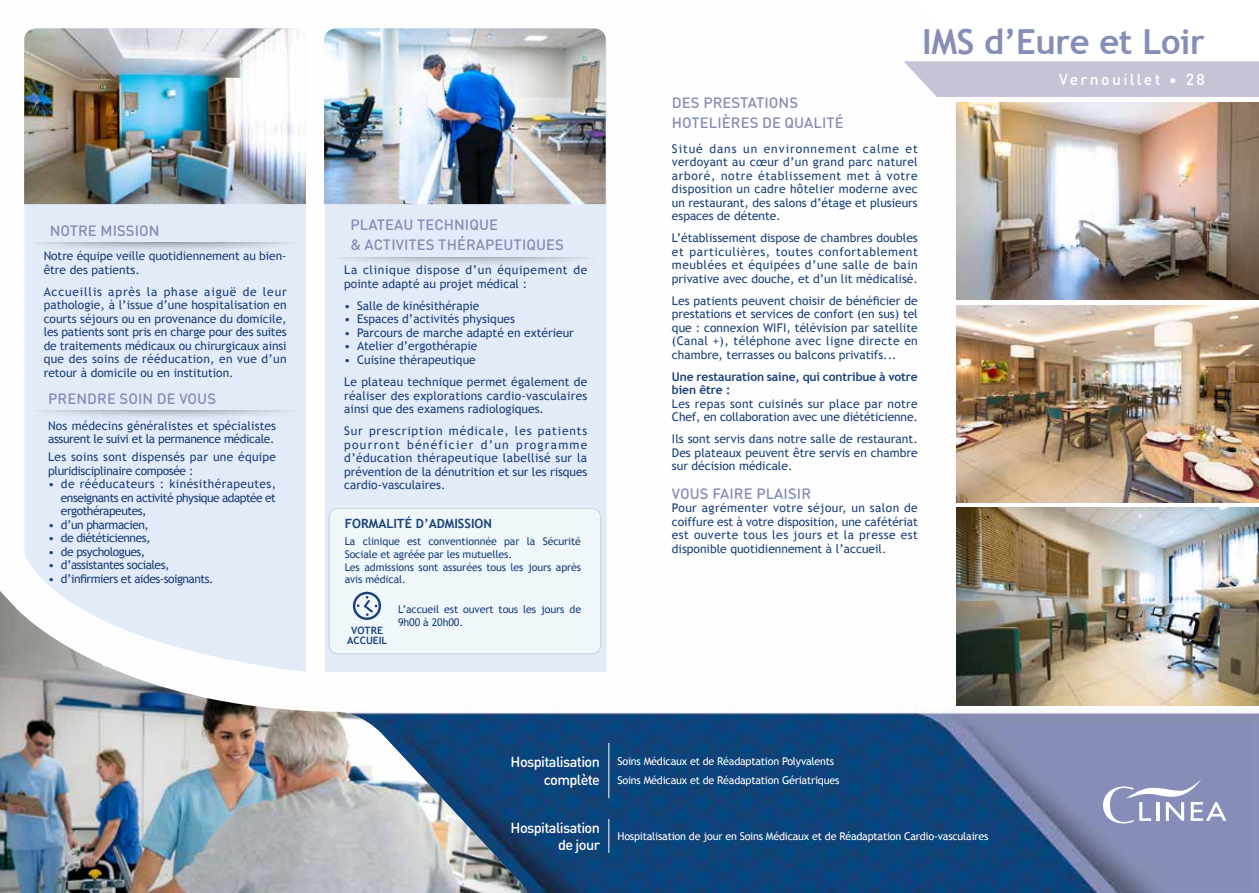
<style>
.page{position:relative;width:1259px;height:893px;background:#fff}
.page>*{position:absolute;margin:0;border:0;box-sizing:border-box;transform-origin:0 0}
.t1{font:700 34.5px "Trebuchet MS";letter-spacing:-.01em;color:#868db6}
.t2{font:500 15.75px "DIN Round Pro";letter-spacing:.15em;color:#fff}
.t3{font:500 14.85px/20.1px "DIN Round Pro";letter-spacing:.005em;color:#868db6}
.t4{font:500 14.55px/18px "DIN Round Pro";letter-spacing:-.04em;color:#fff;text-align:right}
.t5{font:700 12.75px "Trebuchet MS";color:#1a3f7a}
.t6{font:12px/13.5px "Trebuchet MS";color:#1a3f7a;text-align:justify}
.t7{font:12px "Trebuchet MS";letter-spacing:-.04em;color:#1a3f7a}
.t8{font:12px/13.5px "Trebuchet MS";letter-spacing:.02em;color:#1a3f7a}
.t9{font:12px/13.5px "Trebuchet MS";letter-spacing:.055em;color:#1a3f7a}
.t10{font:12px/13.5px "Trebuchet MS";letter-spacing:.025em;color:#1a3f7a}
.t11{font:700 12px/13.5px "Trebuchet MS";letter-spacing:-.01em;color:#1a3f7a}
.t12{font:10.8px/18.6px "Trebuchet MS";letter-spacing:-.02em;color:#fff}
.t13{font:10.65px/12.8px "Trebuchet MS";letter-spacing:-.01em;color:#1a3f7a}
.t14{font:700 10.2px/10.2px "Trebuchet MS";color:#1a3f7a;text-align:center}
</style>
<div class="page">
<img style="left:324px;top:40px;width:935px;height:853px">
<div style="left:24px;top:204px;width:282px;height:370px;background:#e3eaf8"></div>
<div style="left:325px;top:35px;width:281px;height:637px;background:#e3eaf8"></div>
<img style="left:324px;top:28px;width:281px;height:176px">
<img style="left:24px;top:28px;width:282px;height:176px">
<img style="left:325px;top:257px;width:281px;height:13px">
<img style="left:25px;top:243px;width:281px;height:12px">
<img style="left:25px;top:410px;width:281px;height:12px">
<svg style="left:1103px;top:779px;width:123px;height:44px"></svg>
<img style="left:956px;top:305px;width:303px;height:198px">
<img style="left:956px;top:102px;width:303px;height:198px">
<img style="left:956px;top:508px;width:303px;height:197px">
<svg style="left:38px;top:574px;width:503px;height:319px;background:#a5b8d0"></svg>
<img style="left:0;top:591px;width:527px;height:302px">
<svg style="left:903px;top:40px;width:356px;height:57px"></svg>
<div style="left:329px;top:508px;width:271px;height:146px;background:#f0f7fb;border-radius:9px"></div>
<div style="left:329px;top:508px;width:272px;height:146px;border:1px solid #cdd3d9;border-radius:9px"></div>
<svg style="left:353px;top:592px;width:28px;height:28px"></svg>
<hr style="left:608px;top:743px;width:1px;height:55px;background:#fff">
<hr style="left:608px;top:819px;width:1px;height:34px;background:#fff">
<p class="t3" style="left:50px;top:220px;width:111px">NOTRE MISSION</p>
<p class="t6" style="left:44px;top:249px;width:244px">Notre équipe veille quotidiennement au bien&shy;être des patients.</p>
<p class="t6" style="left:44px;top:285px;width:245px">Accueillis après la phase aiguë de leur pathologie, à l’issue d’une hospitalisation en courts séjours ou en provenance du domicile, les patients sont pris en charge pour des suites de traitements médicaux ou chirurgicaux ainsi que des soins de rééducation, en vue d’un retour à domicile ou en institution.</p>
<p class="t3" style="left:48px;top:388px;width:169px">PRENDRE SOIN DE VOUS</p>
<p class="t6" style="left:48px;top:419px;width:229px">Nos médecins généralistes et spécialistes assurent le suivi et la permanence médicale.</p>
<p class="t10" style="left:48px;top:450px;width:229px">Les soins sont dispensés par une équipe pluridisciplinaire composée :</p>
<p class="t6" style="left:61px;top:477px;width:217px;text-indent:-13px">• de rééducateurs : kinésithérapeutes, enseignants en activité physique adaptée et ergothérapeutes,</p>
<p class="t7" style="left:48px;top:517px;width:102px">• d’un pharmacien,</p>
<p class="t7" style="left:48px;top:531px;width:104px">• de diététiciennes,</p>
<p class="t7" style="left:48px;top:544px;width:99px">• de psychologues,</p>
<p class="t7" style="left:48px;top:558px;width:123px">• d’assistantes sociales,</p>
<p class="t7" style="left:48px;top:571px;width:167px">• d’infirmiers et aides-soignants.</p>
<p class="t3" style="left:350px;top:214px;width:215px">PLATEAU TECHNIQUE<br>&amp; ACTIVITES THÉRAPEUTIQUES</p>
<p class="t9" style="left:344px;top:264px;width:244px">La clinique dispose d’un équipement de pointe adapté au projet médical :</p>
<p class="t6" style="left:344px;top:299px;width:137px">• Salle de kinésithérapie</p>
<p class="t6" style="left:344px;top:313px;width:172px">• Espaces d’activités physiques</p>
<p class="t6" style="left:344px;top:326px;width:231px">• Parcours de marche adapté en extérieur</p>
<p class="t6" style="left:344px;top:340px;width:135px">• Atelier d’ergothérapie</p>
<p class="t6" style="left:344px;top:349px;width:244px;line-height:22px">• Cuisine thérapeutique<br>Le plateau technique permet également de</p>
<p class="t8" style="left:344px;top:389px;width:244px">réaliser des explorations cardio-vasculaires ainsi que des examens radiologiques.</p>
<p class="t6" style="left:344px;top:424px;width:245px">Sur prescription médicale, les patients pourront bénéficier d’un programme d’éducation thérapeutique labellisé sur la prévention de la dénutrition et sur les risques cardio-vasculaires.</p>
<p class="t5" style="left:345px;top:516px;width:149px">FORMALITÉ D’ADMISSION</p>
<p class="t13" style="left:345px;top:535px;width:238px">La clinique est conventionnée par la Sécurité Sociale et agréée par les mutuelles.<br>Les admissions sont assurées tous les jours après avis médical.</p>
<p class="t13" style="left:398px;top:603px;width:184px">L’accueil est ouvert tous les jours de<br>9h00 à 20h00.</p>
<p class="t14" style="left:347px;top:625px;width:42px">VOTRE<br>ACCUEIL</p>
<h1 class="t1" style="left:922px;top:20px;width:284px">IMS d’Eure et Loir</h1>
<p class="t3" style="left:672px;top:92px;width:173px">DES PRESTATIONS<br>HOTELIÈRES DE QUALITÉ</p>
<p class="t6" style="left:672px;top:142px;width:247px">Situé dans un environnement calme et verdoyant au cœur d’un grand parc naturel arboré, notre établissement met à votre disposition un cadre hôtelier moderne avec un restaurant, des salons d’étage et plusieurs espaces de détente.</p>
<p class="t6" style="left:672px;top:231px;width:247px">L’établissement dispose de chambres doubles et particulières, toutes confortablement meublées et équipées d’une salle de bain privative avec douche, et d’un lit médicalisé.</p>
<p class="t6" style="left:672px;top:294px;width:247px">Les patients peuvent choisir de bénéficier de prestations et services de confort (en sus) tel que : connexion WIFI, télévision par satellite (Canal +), téléphone avec ligne directe en chambre, terrasses ou balcons privatifs...</p>
<p class="t11" style="left:672px;top:370px;width:247px">Une restauration saine, qui contribue à votre bien être :</p>
<p class="t6" style="left:672px;top:397px;width:247px">Les repas sont cuisinés sur place par notre<br>Chef, en collaboration avec une diététicienne.</p>
<p class="t6" style="left:672px;top:432px;width:247px">Ils sont servis dans notre salle de restaurant.<br>Des plateaux peuvent être servis en chambre sur décision médicale.</p>
<p class="t3" style="left:672px;top:483px;width:141px">VOUS FAIRE PLAISIR</p>
<p class="t6" style="left:672px;top:502px;width:247px">Pour agrémenter votre séjour, un salon de coiffure est à votre disposition, une cafétériat est ouverte tous les jours et la presse est disponible quotidiennement à l’accueil.</p>
<h2 class="t2" style="left:1059px;top:68px;width:147px">Vernouillet • 28</h2>
<p class="t4" style="left:510px;top:752px;width:91px">Hospitalisation complète</p>
<p class="t4" style="left:510px;top:818px;width:91px">Hospitalisation de jour</p>
<p class="t12" style="left:617px;top:752px;width:223px">Soins Médicaux et de Réadaptation Polyvalents<br>Soins Médicaux et de Réadaptation Gériatriques</p>
<p class="t12" style="left:617px;top:827px;width:372px">Hospitalisation de jour en Soins Médicaux et de Réadaptation Cardio-vasculaires</p>
</div>
